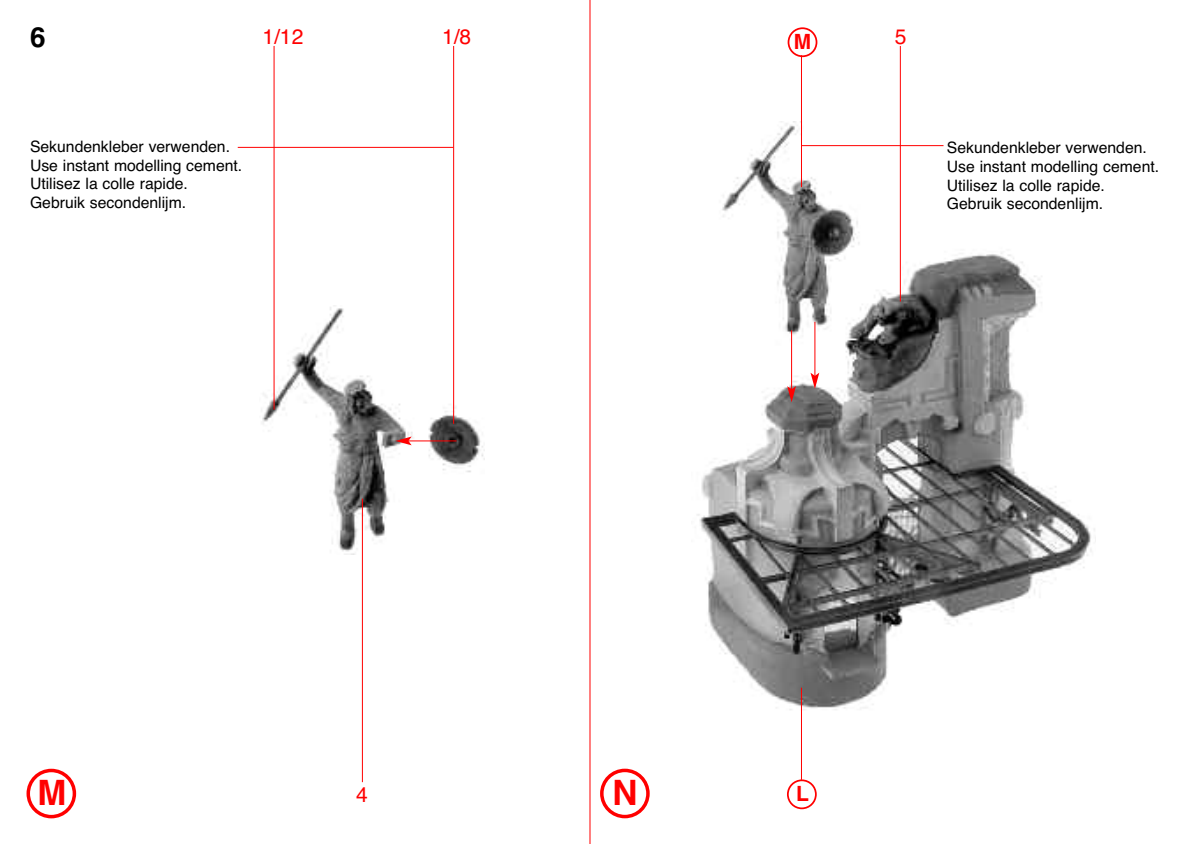
<style>
.page{position:relative;width:1191px;height:844px;background:#fff}
.page>*{position:absolute;margin:0;border:0;box-sizing:border-box;transform-origin:0 0}
.t1{font:700 35px "Helvetica";color:#f00}
.t2{font:700 28px "Helvetica";color:#000}
.t3{font:21px "Helvetica";color:#f00}
.t4{font:700 21px "Helvetica";color:#f00}
.t5{font:15.75px/18.9px "Helvetica";color:#000}
</style>
<div class="page">
<hr style="left:589px;top:0;width:1px;height:843px;background:#f00">
<img style="left:261px;top:305px;width:222px;height:249px">
<img style="left:697px;top:122px;width:398px;height:588px">
<svg style="left:27px;top:768px;width:49px;height:50px"></svg>
<svg style="left:600px;top:768px;width:49px;height:50px"></svg>
<svg style="left:787px;top:779px;width:29px;height:30px"></svg>
<svg style="left:787px;top:27px;width:30px;height:30px"></svg>
<hr style="left:274px;top:46px;width:1px;height:363px;background:#f00">
<hr style="left:238px;top:147px;width:215px;height:1px;background:#f00">
<hr style="left:802px;top:145px;width:141px;height:1px;background:#f00">
<hr style="left:453px;top:46px;width:1px;height:378px;background:#f00">
<hr style="left:900px;top:46px;width:1px;height:255px;background:#f00">
<hr style="left:801px;top:55px;width:1px;height:132px;background:#f00">
<hr style="left:801px;top:687px;width:1px;height:92px;background:#f00">
<hr style="left:362px;top:498px;width:1px;height:284px;background:#f00">
<hr style="left:408px;top:440px;width:48px;height:1px;background:#f00">
<svg style="left:395px;top:436px;width:16px;height:9px"></svg>
<hr style="left:791px;top:330px;width:1px;height:59px;background:#f00">
<svg style="left:787px;top:386px;width:9px;height:16px"></svg>
<hr style="left:814px;top:322px;width:1px;height:53px;background:#f00">
<svg style="left:810px;top:372px;width:9px;height:17px"></svg>
<h2 class="t2" style="left:30px;top:27px;width:17px">6</h2>
<h3 class="t3" style="left:262px;top:24px;width:42px">1/12</h3>
<h3 class="t4" style="left:793px;top:34px;width:19px">M</h3>
<h3 class="t3" style="left:442px;top:24px;width:31px">1/8</h3>
<h3 class="t3" style="left:894px;top:24px;width:13px">5</h3>
<p class="t5" style="left:30px;top:137px;width:214px">Sekundenkleber verwenden.<br>Use instant modelling cement.<br>Utilisez la colle rapide.<br>Gebruik secondenlijm.</p>
<p class="t5" style="left:947px;top:138px;width:214px">Sekundenkleber verwenden.<br>Use instant modelling cement.<br>Utilisez la colle rapide.<br>Gebruik secondenlijm.</p>
<h1 class="t1" style="left:38px;top:779px;width:31px">M</h1>
<h1 class="t1" style="left:612px;top:780px;width:27px">N</h1>
<h3 class="t4" style="left:796px;top:786px;width:14px">L</h3>
<h3 class="t3" style="left:356px;top:782px;width:13px">4</h3>
</div>
